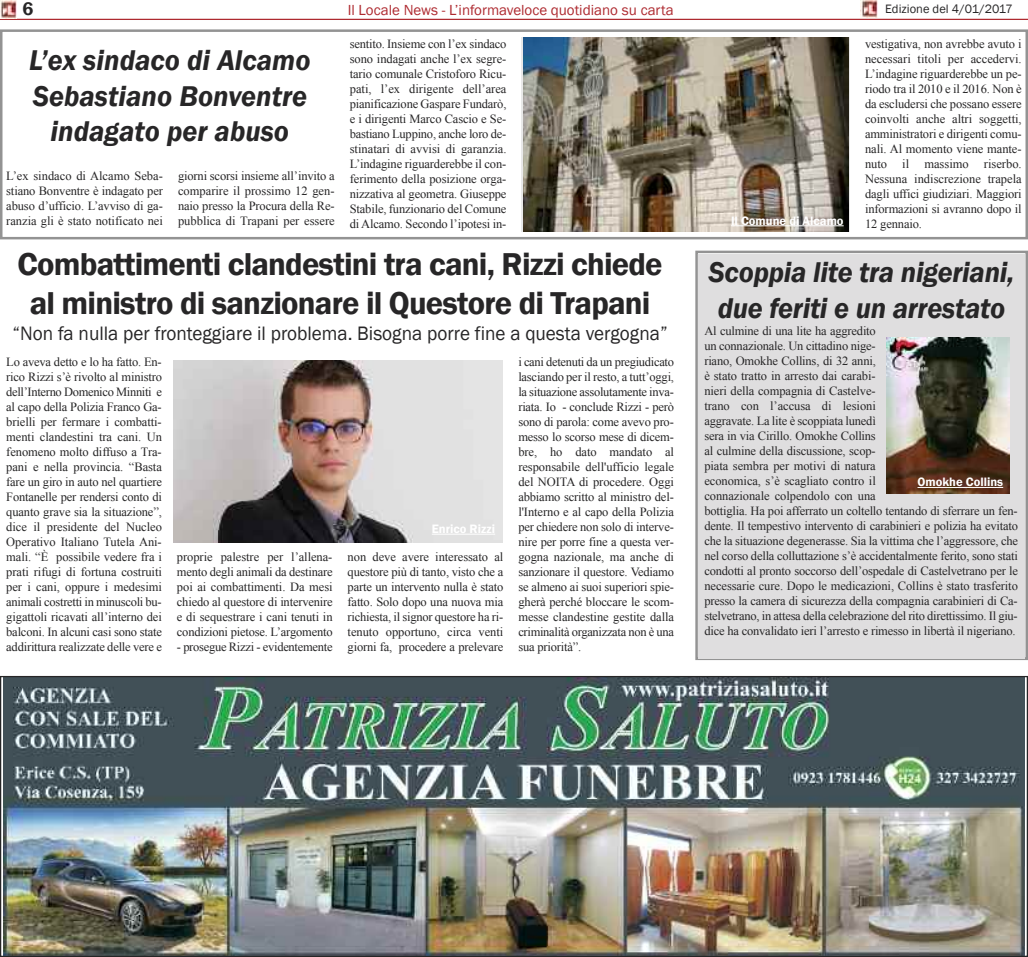
<style>
.page{position:relative;width:1028px;height:957px;background:#fff}
.page>*{position:absolute;margin:0;border:0;box-sizing:border-box;transform-origin:0 0}
.t1{font:600 32.5px/39px "Franklin Gothic";letter-spacing:-.025em;color:#272627;text-align:center}
.t2{font:italic 600 29.38px/35.2px "Franklin Gothic";color:#272627;text-align:center}
.t3{font:20px "Franklin Gothic";color:#272627;scale:.96 1}
.t4{font:600 18.75px "Franklin Gothic";color:#272627}
.t5{font:15px "Franklin Gothic";color:#ae2a30}
.t6{font:12.5px/15px "Times New Roman";letter-spacing:-.015em;color:#272627;text-align:justify}
.t7{font:600 12.5px "Franklin Gothic";color:#fff}
.t8{font:12.5px "Franklin Gothic";color:#272627}
</style>
<div class="page">
<img style="left:3px;top:678px;width:1021px;height:277px">
<hr style="left:0;top:19px;width:1028px;height:1px;background:#ae2a30">
<img style="left:860px;top:0;width:17px;height:18px">
<img style="left:0;top:1px;width:17px;height:18px">
<img style="left:174px;top:360px;width:328px;height:183px">
<div style="left:695px;top:251px;width:333px;height:409px;border:2px solid #939393"></div>
<div style="left:698px;top:255px;width:326px;height:69px;background:#dfdedf"></div>
<div style="left:698px;top:320px;width:326px;height:338px;background:#dfdedf"></div>
<div style="left:0;top:29px;width:1028px;height:210px;border:2px solid #939393"></div>
<img style="left:523px;top:37px;width:325px;height:195px">
<hr style="left:731px;top:225px;width:112px;height:1px;background:#fff">
<img style="left:886px;top:337px;width:123px;height:156px">
<hr style="left:432px;top:534px;width:63px;height:1px;background:#fff">
<hr style="left:917px;top:487px;width:86px;height:1px;background:#fff">
<h3 class="t4" style="left:23px;top:-2px;width:12px">6</h3>
<p class="t5" style="left:348px;top:1px;width:327px">Il Locale News - L’informaveloce quotidiano su carta</p>
<p class="t8" style="left:885px;top:2px;width:129px">Edizione del 4/01/2017</p>
<h2 class="t2" style="left:29px;top:42px;width:283px">L’ex sindaco di Alcamo<br>Sebastiano Bonventre indagato per abuso</h2>
<p class="t6" style="left:6px;top:168px;width:158px">L’ex sindaco di Alcamo Seba&shy;stiano Bonventre è indagato per abuso d’ufficio. L’avviso di ga&shy;ranzia gli è stato notificato nei</p>
<p class="t6" style="left:178px;top:168px;width:158px">giorni scorsi insieme all’invito a comparire il prossimo 12 gen&shy;naio presso la Procura della Re&shy;pubblica di Trapani per essere</p>
<p class="t6" style="left:350px;top:36px;width:158px">sentito. Insieme con l’ex sindaco sono indagati anche l’ex segre&shy;tario comunale Cristoforo Ricu&shy;pati, l’ex dirigente dell’area pianificazione Gaspare Fundarò, e i dirigenti Marco Cascio e Se&shy;bastiano Luppino, anche loro de&shy;stinatari di avvisi di garanzia.<br>L’indagine riguarderebbe il con&shy;ferimento della posizione orga&shy;nizzativa al geometra. Giuseppe Stabile, funzionario del Comune diAlcamo. Secondo l’ipotesi in-</p>
<p class="t6" style="left:865px;top:36px;width:158px">vestigativa, non avrebbe avuto i necessari titoli per accedervi.<br>L’indagine riguarderebbe un pe&shy;riodo tra il 2010 e il 2016. Non è da escludersi che possano essere coinvolti anche altri soggetti, amministratori e dirigenti comu&shy;nali. Al momento viene mante&shy;nuto il massimo riserbo.<br>Nessuna indiscrezione trapela dagli uffici giudiziari. Maggiori informazioni si avranno dopo il 12 gennaio.</p>
<p class="t7" style="left:731px;top:213px;width:114px">Il Comune di Alcamo</p>
<h1 class="t1" style="left:18px;top:244px;width:646px">Combattimenti clandestini tra cani, Rizzi chiede al ministro di sanzionare il Questore di Trapani</h1>
<h3 class="t3" style="left:12px;top:321px;width:684px">“Non fa nulla per fronteggiare il problema. Bisogna porre fine a questa vergogna”</h3>
<p class="t6" style="left:6px;top:355px;width:157px">Lo aveva detto e lo ha fatto. En&shy;rico Rizzi s’è rivolto al ministro dell’Interno Domenico Minniti e al capo della Polizia Franco Ga&shy;brielli per fermare i combatti&shy;menti clandestini tra cani. Un fenomeno molto diffuso a Tra&shy;pani e nella provincia. “Basta fare un giro in auto nel quartiere Fontanelle per rendersi conto di quanto grave sia la situazione”, dice il presidente del Nucleo Operativo Italiano Tutela Ani&shy;mali. “È possibile vedere fra i prati rifugi di fortuna costruiti per i cani, oppure i medesimi animali costretti in minuscoli bu&shy;gigattoli ricavati all’interno dei balconi. In alcuni casi sono state addirittura realizzate delle vere e</p>
<p class="t6" style="left:518px;top:355px;width:157px">i cani detenuti da un pregiudicato lasciando per il resto, a tutt’oggi, la situazione assolutamente inva&shy;riata. Io - conclude Rizzi - però sono di parola: come avevo pro&shy;messo lo scorso mese di dicem&shy;bre, ho dato mandato al responsabile dell'ufficio legale del NOITA di procedere. Oggi abbiamo scritto al ministro del&shy;l'Interno e al capo della Polizia per chiedere non solo di interve&shy;nire per porre fine a questa ver&shy;gogna nazionale, ma anche di sanzionare il questore. Vediamo se almeno ai suoi superiori spie&shy;gherà perché bloccare le scom&shy;messe clandestine gestite dalla criminalità organizzata non è una sua priorità”.</p>
<p class="t7" style="left:432px;top:521px;width:65px">Enrico Rizzi</p>
<p class="t6" style="left:177px;top:550px;width:157px">proprie palestre per l’allena&shy;mento degli animali da destinare poi ai combattimenti. Da mesi chiedo al questore di intervenire e di sequestrare i cani tenuti in condizioni pietose. L’argomento</p>
<p class="t6" style="left:177px;top:640px;width:157px">- prosegue Rizzi - evidentemente</p>
<p class="t6" style="left:348px;top:550px;width:157px">non deve avere interessato al questore più di tanto, visto che a parte un intervento nulla è stato fatto. Solo dopo una nuova mia richiesta, il signor questore ha ri&shy;tenuto opportuno, circa venti giorni fa, procedere a prelevare</p>
<h2 class="t2" style="left:708px;top:255px;width:307px">Scoppia lite tra nigeriani, due feriti e un arrestato</h2>
<p class="t6" style="left:704px;top:323px;width:315px;text-align:left">Al culmine di una lite ha aggredito<br>un connazionale. Un cittadino nige-<br>riano, Omokhe Collins, di 32 anni,<br>è stato tratto in arresto dai carabi-<br>nieri della compagnia di Castelve-<br>trano con l’accusa di lesioni<br>aggravate. La lite è scoppiata lunedì<br>sera in via Cirillo. Omokhe Collins<br>al culmine della discussione, scop-<br>piata sembra per motivi di natura<br>economica, s’è scagliato contro il<br>connazionale colpendolo con una<br>bottiglia. Ha poi afferrato un coltello tentando di sferrare un fen&shy;dente. Il tempestivo intervento di carabinieri e polizia ha evitato che la situazione degenerasse. Sia la vittima che l’aggressore, che nel corso della colluttazione s’è accidentalmente ferito, sono stati condotti al pronto soccorso dell’ospedale di Castelvetrano per le necessarie cure. Dopo le medicazioni, Collins è stato trasferito presso la camera di sicurezza della compagnia carabinieri di Ca&shy;stelvetrano, in attesa della celebrazione del rito direttissimo. Il giu&shy;dice ha convalidato ieri l’arresto e rimesso in libertà il nigeriano.</p>
<p class="t7" style="left:917px;top:475px;width:87px">Omokhe Collins</p>
</div>
